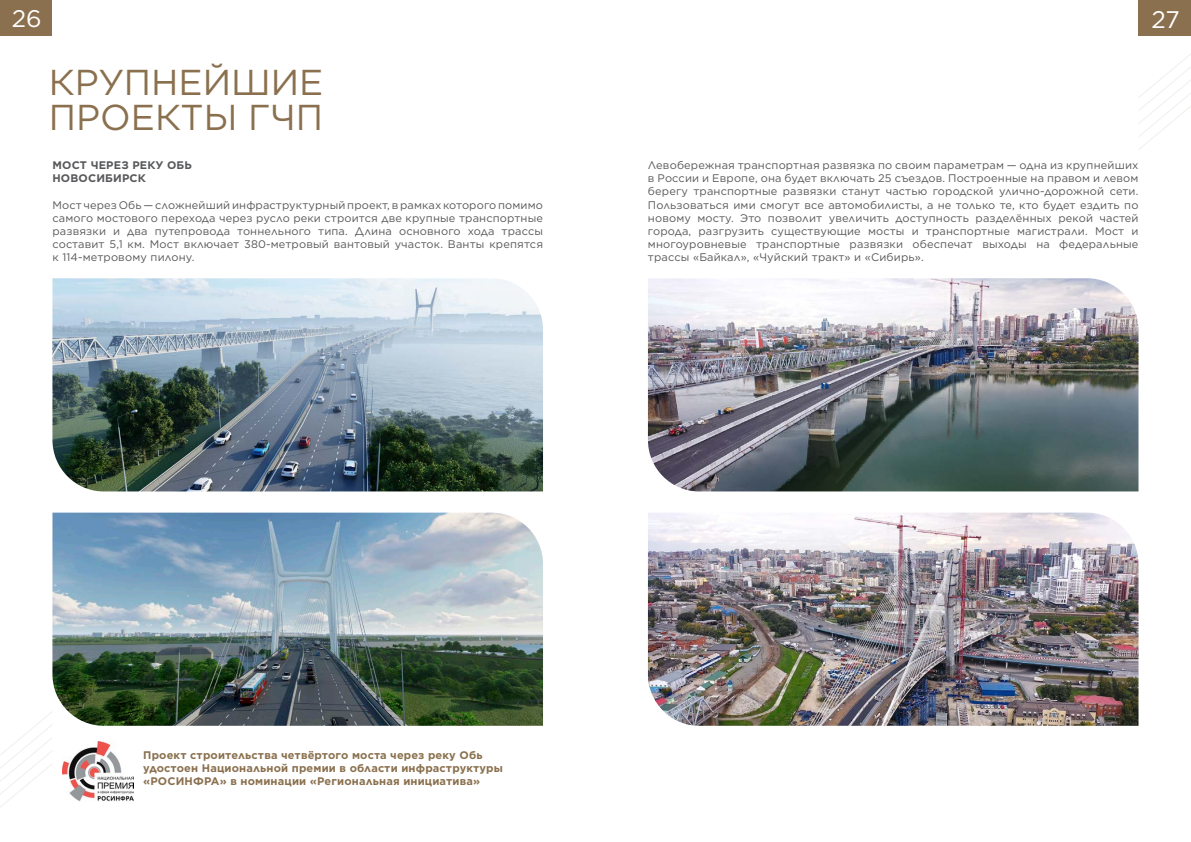
<style>
.page{position:relative;width:1191px;height:842px;background:#fff}
.page>*{position:absolute;margin:0;border:0;box-sizing:border-box;transform-origin:0 0}
.t1{font:36px/35px "Gotham";color:#8a704e}
.t2{font:24px "Gotham";color:#fff}
.t3{font:11px/13.2px "Gotham";letter-spacing:.015em;color:#57585a;text-align:justify}
.t4{font:700 11px/13.2px "Gotham";letter-spacing:.015em;color:#8a704e}
.t5{font:700 11px "Gotham";letter-spacing:.015em;color:#57585a}
</style>
<div class="page">
<div style="left:1138px;top:0;width:53px;height:36px;background:#8a704e"></div>
<div style="left:0;top:0;width:52px;height:36px;background:#8a704e"></div>
<svg style="left:0;top:712px;width:52px;height:96px"></svg>
<svg style="left:1139px;top:54px;width:52px;height:96px"></svg>
<img style="left:52px;top:513px;width:491px;height:213px">
<img style="left:648px;top:513px;width:490px;height:213px">
<img style="left:52px;top:278px;width:491px;height:213px">
<img style="left:648px;top:278px;width:490px;height:213px">
<img style="left:63px;top:741px;width:70px;height:60px">
<h2 class="t2" style="left:12px;top:3px;width:31px">26</h2>
<h2 class="t2" style="left:1151px;top:4px;width:30px">27</h2>
<p class="t1" style="left:49px;top:64px;width:276px">КРУПНЕЙШИЕ<br>ПРОЕКТЫ ГЧП</p>
<p class="t5" style="left:52px;top:158px;width:141px">МОСТ ЧЕРЕЗ РЕКУ ОБЬ</p>
<p class="t5" style="left:52px;top:171px;width:95px">НОВОСИБИРСК</p>
<p class="t3" style="left:52px;top:198px;width:492px">Мост через Обь — сложнейший инфраструктурный проект, в рамках которого помимо самого мостового перехода через русло реки строится две крупные транспортные развязки и два путепровода тоннельного типа. Длина основного хода трассы составит 5,1 км. Мост включает 380-метровый вантовый участок. Ванты крепятся к 114-метровому пилону.</p>
<p class="t3" style="left:648px;top:158px;width:492px">Левобережная транспортная развязка по своим параметрам — одна из крупнейших в России и Европе, она будет включать 25 съездов. Построенные на правом и левом берегу транспортные развязки станут частью городской улично-дорожной сети.<br>Пользоваться ими смогут все автомобилисты, а не только те, кто будет ездить по новому мосту. Это позволит увеличить доступность разделённых рекой частей города, разгрузить существующие мосты и транспортные магистрали. Мост и многоуровневые транспортные развязки обеспечат выходы на федеральные трассы «Байкал», «Чуйский тракт» и «Сибирь».</p>
<p class="t4" style="left:143px;top:748px;width:341px">Проект строительства четвёртого моста через реку Обь</p>
<p class="t4" style="left:143px;top:761px;width:361px">удостоен Национальной премии в области инфраструктуры «РОСИНФРА» в номинации «Региональная инициатива»</p>
</div>
